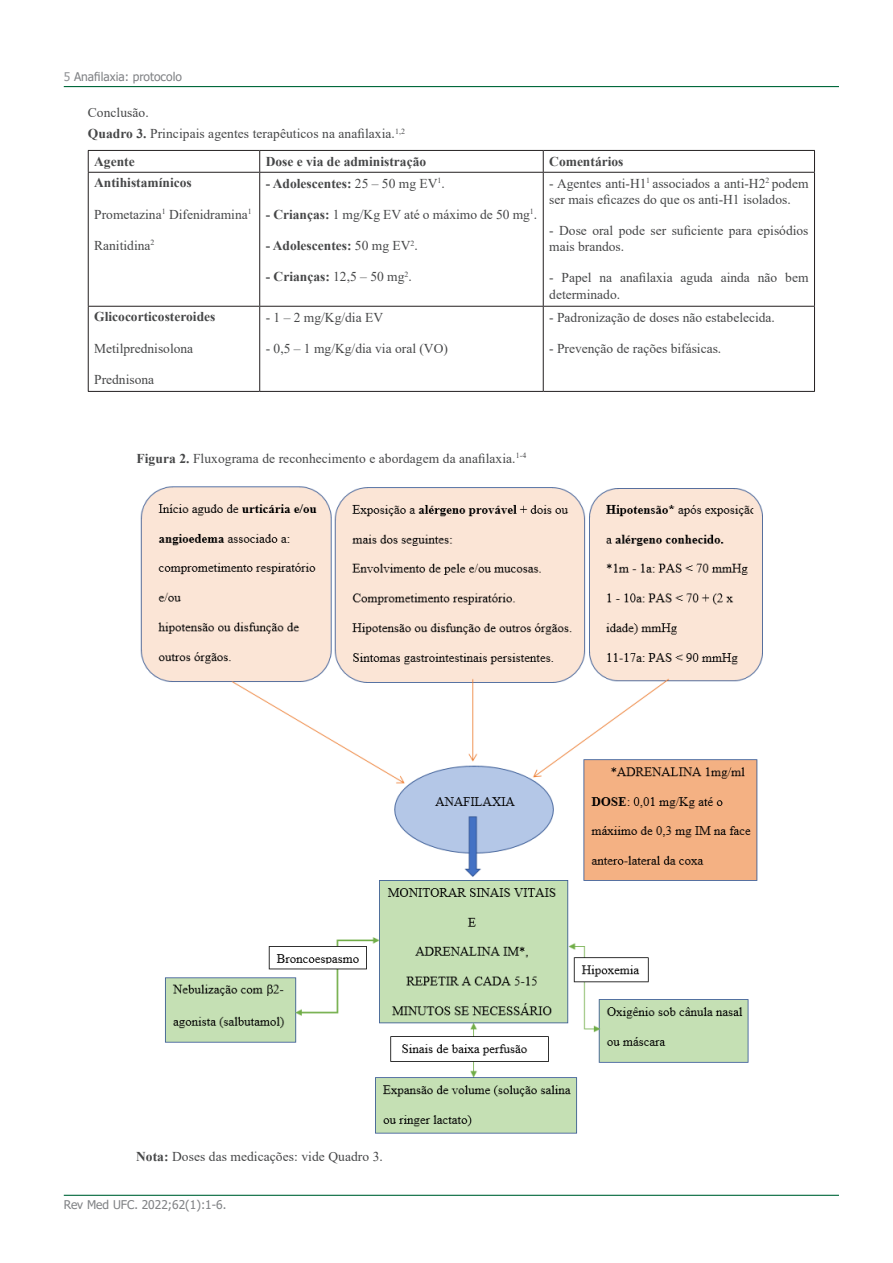
<style>
.page{position:relative;width:893px;height:1263px;background:#fff}
.page>*{position:absolute;margin:0;border:0;box-sizing:border-box;transform-origin:0 0}
.t1{font:13.5px/16.2px "Times New Roman";color:#464748}
.t2{font:700 13.5px "Times New Roman";color:#464748}
.t3{font:12px "Tahoma";color:#808285}
.s1{color:#939598}
.s2{font-weight:700}
.s3{font-weight:400}
</style>
<div class="page">
<hr style="left:64px;top:86px;width:775px;height:1px;background:#00683b">
<hr style="left:64px;top:1195px;width:775px;height:1px;background:#00683b">
<hr style="left:88px;top:150px;width:172px;height:1px;background:#231f20">
<svg style="left:88px;top:151px;width:1px;height:21px"></svg>
<hr style="left:260px;top:150px;width:283px;height:1px;background:#231f20">
<svg style="left:259px;top:151px;width:1px;height:21px"></svg>
<hr style="left:543px;top:150px;width:272px;height:1px;background:#231f20">
<svg style="left:543px;top:151px;width:1px;height:21px"></svg>
<svg style="left:814px;top:151px;width:1px;height:21px"></svg>
<hr style="left:88px;top:172px;width:172px;height:1px;background:#231f20">
<hr style="left:260px;top:172px;width:283px;height:1px;background:#231f20">
<hr style="left:543px;top:172px;width:272px;height:1px;background:#231f20">
<hr style="left:88px;top:173px;width:1px;height:133px;background:#231f20">
<hr style="left:259px;top:173px;width:1px;height:133px;background:#231f20">
<hr style="left:543px;top:173px;width:1px;height:133px;background:#231f20">
<hr style="left:814px;top:173px;width:1px;height:133px;background:#231f20">
<hr style="left:88px;top:306px;width:172px;height:1px;background:#231f20">
<hr style="left:88px;top:307px;width:1px;height:84px;background:#231f20">
<hr style="left:260px;top:306px;width:283px;height:1px;background:#231f20">
<hr style="left:259px;top:307px;width:1px;height:84px;background:#231f20">
<hr style="left:543px;top:306px;width:272px;height:1px;background:#231f20">
<hr style="left:543px;top:307px;width:1px;height:84px;background:#231f20">
<hr style="left:814px;top:307px;width:1px;height:84px;background:#231f20">
<hr style="left:88px;top:391px;width:172px;height:1px;background:#231f20">
<hr style="left:260px;top:391px;width:283px;height:1px;background:#231f20">
<hr style="left:543px;top:391px;width:272px;height:1px;background:#231f20">
<img style="left:140px;top:486px;width:623px;height:648px">
<p class="t3" style="left:64px;top:69px;width:120px"><span class="s1">5</span> Anafilaxia: protocolo</p>
<p class="t1" style="left:88px;top:104px;width:62px">Conclusão.</p>
<p class="t1" style="left:88px;top:125px;width:319px"><span class="s2">Quadro 3.</span> Principais agentes terapêuticos na anafilaxia.<sup>1,2</sup></p>
<p class="t2" style="left:94px;top:151px;width:42px">Agente</p>
<p class="t2" style="left:266px;top:151px;width:162px">Dose e via de administração</p>
<p class="t2" style="left:549px;top:151px;width:76px">Comentários</p>
<p class="t2" style="left:94px;top:173px;width:99px">Antihistamínicos</p>
<p class="t1" style="left:94px;top:206px;width:159px">Prometazina<sup>1</sup> Difenidramina<sup>1</sup></p>
<p class="t1" style="left:94px;top:237px;width:62px">Ranitidina<sup>2</sup></p>
<p class="t2" style="left:266px;top:173px;width:181px">- Adolescentes: <span class="s3">25 – 50 mg EV</span><sup>1</sup><span class="s3">.</span></p>
<p class="t1" style="left:266px;top:206px;width:273px"><span class="s2">- Crianças:</span> 1 mg/Kg EV até o máximo de 50 mg<sup>1</sup>.</p>
<p class="t2" style="left:266px;top:236px;width:154px">- Adolescentes: <span class="s3">50 mg EV</span><sup>2</sup><span class="s3">.</span></p>
<p class="t2" style="left:266px;top:267px;width:148px">- Crianças: <span class="s3">12,5 – 50 mg</span><sup>2</sup><span class="s3">.</span></p>
<p class="t1" style="left:549px;top:175px;width:261px">- Agentes anti-H1<sup>1</sup> associados a anti-H2<sup>2</sup> podem ser mais eficazes do que os anti-H1 isolados.</p>
<p class="t1" style="left:549px;top:222px;width:261px">- Dose oral pode ser suficiente para episódios mais brandos.</p>
<p class="t1" style="left:549px;top:269px;width:261px">- Papel na anafilaxia aguda ainda não bem determinado.</p>
<p class="t2" style="left:94px;top:307px;width:123px">Glicocorticosteroides</p>
<p class="t1" style="left:94px;top:339px;width:100px">Metilprednisolona</p>
<p class="t1" style="left:94px;top:371px;width:61px">Prednisona</p>
<p class="t1" style="left:266px;top:309px;width:119px">- 1 – 2 mg/Kg/dia EV</p>
<p class="t1" style="left:266px;top:340px;width:184px">- 0,5 – 1 mg/Kg/dia via oral (VO)</p>
<p class="t1" style="left:549px;top:309px;width:227px">- Padronização de doses não estabelecida.</p>
<p class="t1" style="left:549px;top:340px;width:174px">- Prevenção de rações bifásicas.</p>
<p class="t1" style="left:136px;top:450px;width:391px"><span class="s2">Figura 2.</span> Fluxograma de reconhecimento e abordagem da anafilaxia.<sup>1-4</sup></p>
<p class="t1" style="left:136px;top:1148px;width:248px"><span class="s2">Nota:</span> Doses das medicações: vide Quadro 3.</p>
<p class="t3" style="left:64px;top:1197px;width:164px">Rev Med UFC. 2022;62(1):1-6.</p>
</div>
